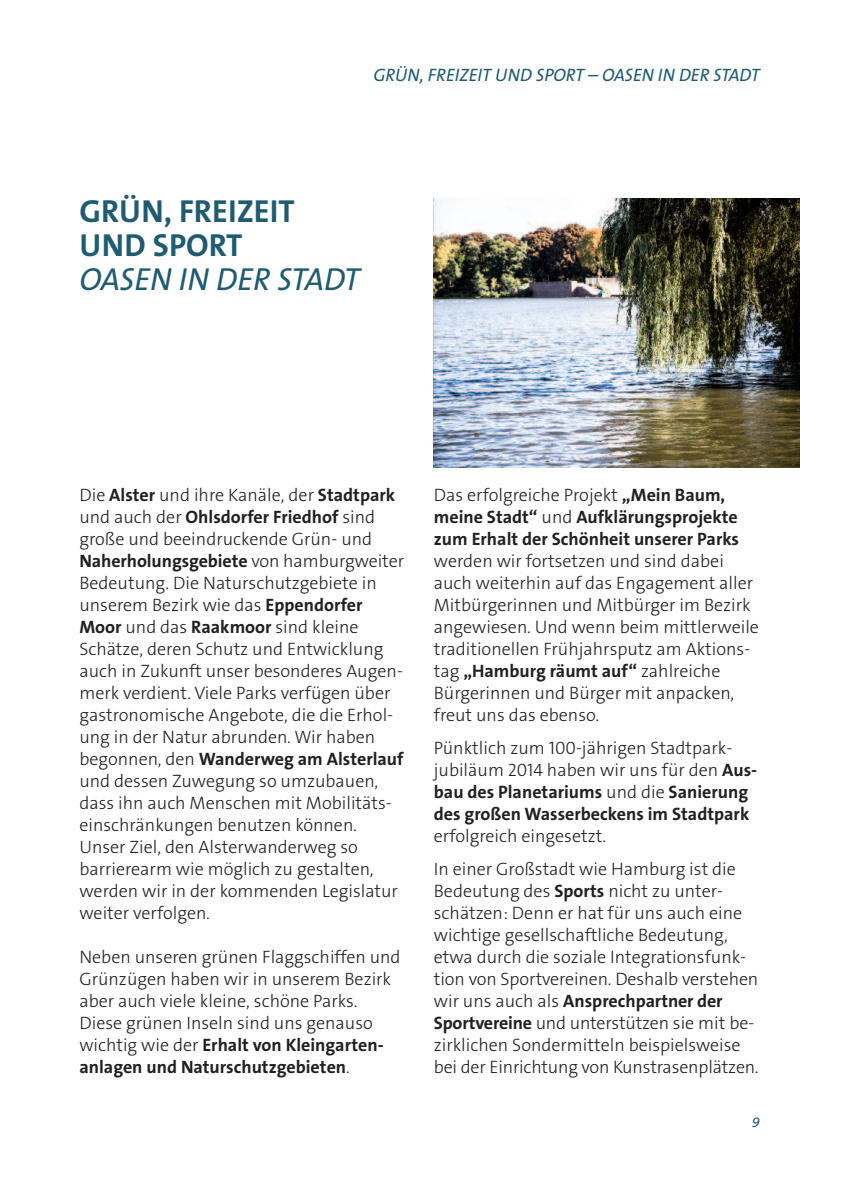
<style>
.page{position:relative;width:845px;height:1202px;background:#fff}
.page>*{position:absolute;margin:0;border:0;box-sizing:border-box;transform-origin:0 0}
.t1{font:700 32px/34px "SPD The Sans";color:#1f5b71}
.t2{font:italic 32px "SPD The Sans";color:#1f5b71}
.t3{font:300 18px/22px "SPD The Sans";color:#231f20}
.t4{font:700 18px/22px "SPD The Sans";color:#231f20}
.t5{font:italic 18px "SPD The Sans";color:#1f5b71}
.t6{font:italic 14px "SPD The Sans";color:#1f5b71}
.s1{font-weight:700}
.s2{font-weight:300}
</style>
<div class="page">
<img style="left:434px;top:198px;width:365px;height:270px">
<p class="t5" style="left:373px;top:68px;width:388px">GRÜN, FREIZEIT UND SPORT – OASEN IN DER STADT</p>
<h1 class="t1" style="left:79px;top:197px;width:217px">GRÜN, FREIZEIT<br>UND SPORT</h1>
<h1 class="t2" style="left:79px;top:267px;width:282px">OASEN IN DER STADT</h1>
<p class="t3" style="left:79px;top:486px;width:326px">Die <span class="s1">Alster</span> und ihre Kanäle, der <span class="s1">Stadtpark </span>und auch der <span class="s1">Ohlsdorfer Friedhof</span> sind große und beeindruckende Grün- und <span class="s1">Naherholungsgebiete</span> von hamburgweiter Bedeutung. Die Naturschutzgebiete in unserem Bezirk wie das <span class="s1">Eppendorfer Moor</span> und das <span class="s1">Raakmoor</span> sind kleine Schätze, deren Schutz und Entwicklung auch in Zukunft unser besonderes Augen&shy;merk verdient. Viele Parks verfügen über gastronomische Angebote, die die Erhol&shy;ung in der Natur abrunden. Wir haben begonnen, den <span class="s1">Wanderweg am Alsterlauf </span>und dessen Zuwegung so umzubauen, dass ihn auch Menschen mit Mobilitäts&shy;einschränkungen benutzen können.<br>Unser Ziel, den Alsterwanderweg so barrierearm wie möglich zu gestalten, werden wir in der kommenden Legislatur weiter verfolgen.</p>
<p class="t3" style="left:79px;top:948px;width:323px">Neben unseren grünen Flaggschiffen und Grünzügen haben wir in unserem Bezirk aber auch viele kleine, schöne Parks.<br>Diese grünen Inseln sind uns genauso wichtig wie der <span class="s1">Erhalt von Kleingarten&shy;anlagen und Naturschutzgebieten</span>.</p>
<p class="t4" style="left:434px;top:486px;width:307px"><span class="s2">Das erfolgreiche Projekt</span> „Mein Baum, meine Stadt“ <span class="s2">und</span> Aufklärungsprojekte zum Erhalt der Schönheit unserer Parks</p>
<p class="t3" style="left:434px;top:552px;width:327px">werden wir fortsetzen und sind dabei auch weiterhin auf das Engagement aller Mitbürgerinnen und Mitbürger im Bezirk angewiesen. Und wenn beim mittlerweile traditionellen Frühjahrsputz am Aktions&shy;tag <span class="s1">„Hamburg räumt auf“</span> zahlreiche Bürgerinnen und Bürger mit anpacken, freut uns das ebenso.</p>
<p class="t3" style="left:434px;top:739px;width:325px">Pünktlich zum 100-jährigen Stadtpark&shy;jubiläum 2014 haben wir uns für den <span class="s1">Aus&shy;bau des Planetariums</span> und die <span class="s1">Sanierung des großen Wasserbeckens im Stadtpark</span></p>
<p class="t3" style="left:434px;top:821px;width:303px;line-height:33px">erfolgreich eingesetzt.<br>In einer Großstadt wie Hamburg ist die</p>
<p class="t3" style="left:434px;top:882px;width:326px">Bedeutung des <span class="s1">Sports</span> nicht zu unter&shy;schätzen: Denn er hat für uns auch eine wichtige gesellschaftliche Bedeutung, etwa durch die soziale Integrationsfunk&shy;tion von Sportvereinen. Deshalb verstehen wir uns auch als <span class="s1">Ansprechpartner der Sportvereine</span> und unterstützen sie mit be&shy;zirklichen Sondermitteln beispielsweise bei der Einrichtung von Kunstrasenplätzen.</p>
<p class="t6" style="left:752px;top:1117px;width:9px">9</p>
</div>
